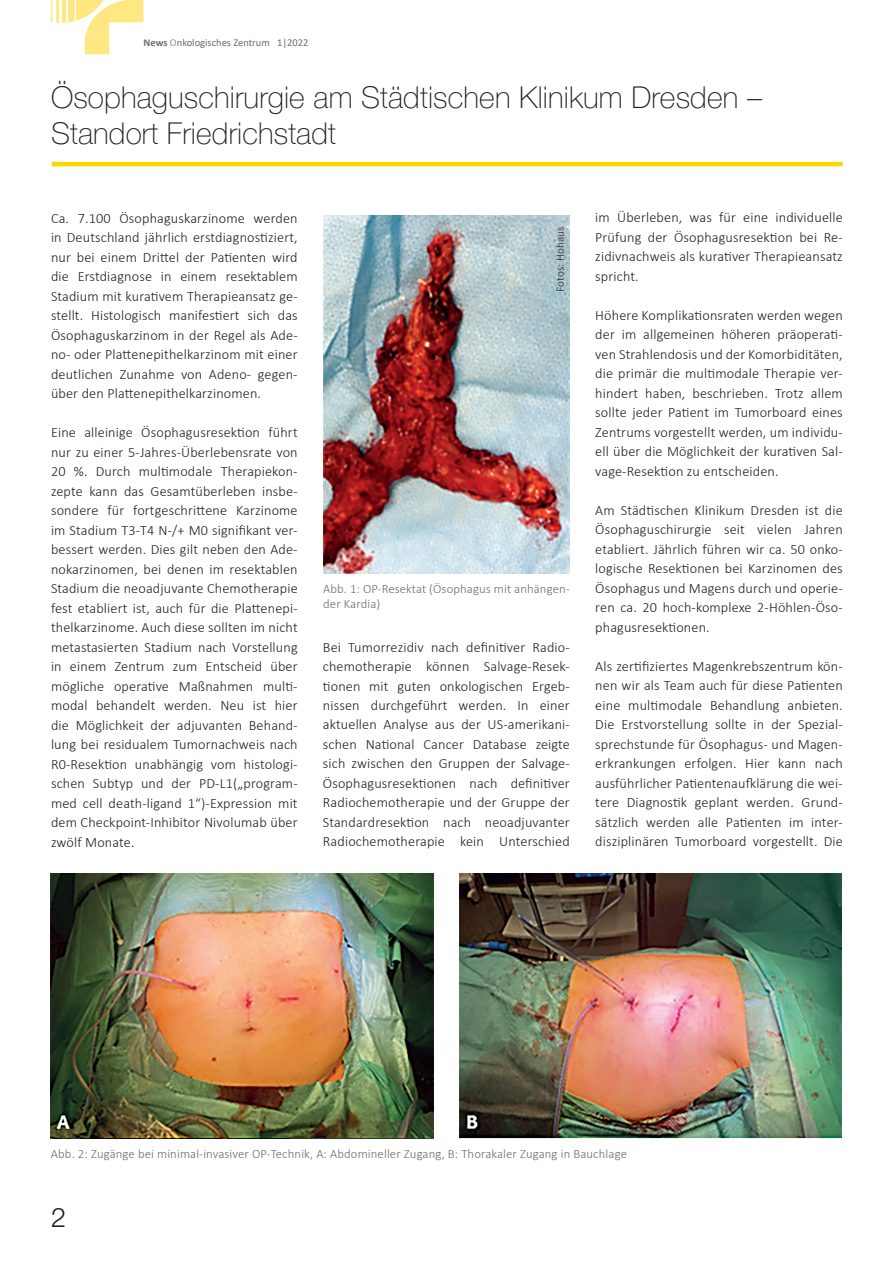
<style>
.page{position:relative;width:893px;height:1263px;background:#fff}
.page>*{position:absolute;margin:0;border:0;box-sizing:border-box;transform-origin:0 0}
.t1{font:100 30px/36px "Helvetica Neue LT Pro";letter-spacing:.005em;color:#231f20}
.t2{font:300 27px "Helvetica Neue LT Pro";color:#231f20}
.t3{font:300 14.25px/19.5px "Calibri";letter-spacing:.01em;color:#231f20;text-align:justify}
.t4{font:300 12.75px/15.3px "Calibri";letter-spacing:.01em;color:#6c6d70}
.t5{font:300 11.25px "Calibri";letter-spacing:.01em;color:#231f20}
.t6{font:10.5px "Calibri";color:#6c6d70}
.s1{font-weight:700}
.s2{font-weight:300}
</style>
<div class="page">
<svg style="left:51px;top:0;width:92px;height:54px"></svg>
<img style="left:323px;top:215px;width:247px;height:359px">
<img style="left:51px;top:874px;width:382px;height:264px">
<img style="left:460px;top:874px;width:382px;height:264px">
<hr style="left:892px;top:445px;width:1px;height:148px;background:#ffe781">
<hr style="left:52px;top:162px;width:791px;height:4px;background:#fad802">
<p class="t6" style="left:144px;top:35px;width:166px"><span class="s1">News</span> <span class="s2">O</span>nkologisches Zentrum 1|2022</p>
<h1 class="t1" style="left:51px;top:79px;width:712px">Ösophaguschirurgie am Städtischen Klinikum Dresden –<br>Standort Friedrichstadt</h1>
<p class="t3" style="left:51px;top:208px;width:248px">Ca. 7.100 Ösophaguskarzinome werden in Deutschland jährlich erstdiagnostiziert, nur bei einem Drittel der Patienten wird die Erstdiagnose in einem resektablem Stadium mit kurativem Therapieansatz ge&shy;stellt. Histologisch manifestiert sich das Ösophaguskarzinom in der Regel als Ade&shy;no- oder Plattenepithelkarzinom mit einer deutlichen Zunahme von Adeno- gegen&shy;über den Plattenepithelkarzinomen.</p>
<p class="t3" style="left:51px;top:422px;width:248px">Eine alleinige Ösophagusresektion führt nur zu einer 5-Jahres-Überlebensrate von 20 %. Durch multimodale Therapiekon&shy;zepte kann das Gesamtüberleben insbe&shy;sondere für fortgeschrittene Karzinome im Stadium T3-T4 N-/+ M0 signifikant ver&shy;bessert werden. Dies gilt neben den Ade&shy;nokarzinomen, bei denen im resektablen Stadium die neoadjuvante Chemotherapie fest etabliert ist, auch für die Plattenepi&shy;thelkarzinome. Auch diese sollten im nicht metastasierten Stadium nach Vorstellung in einem Zentrum zum Entscheid über mögliche operative Maßnahmen multi&shy;modal behandelt werden. Neu ist hier die Möglichkeit der adjuvanten Behand&shy;lung bei residualem Tumornachweis nach R0-Resektion unabhängig vom histologi&shy;schen Subtyp und der PD-L1(„program&shy;med cell death-ligand 1“)-Expression mit dem Checkpoint-Inhibitor Nivolumab über zwölf Monate.</p>
<p class="t5" style="left:553px;top:292px;width:67px;rotate:-90deg">Fotos: Hohaus</p>
<p class="t4" style="left:323px;top:581px;width:248px">Abb. 1: OP-Resektat (Ösophagus mit anhängen&shy;der Kardia)</p>
<p class="t3" style="left:323px;top:637px;width:248px">Bei Tumorrezidiv nach definitiver Radio&shy;chemotherapie können Salvage-Resek&shy;tionen mit guten onkologischen Ergeb&shy;nissen durchgeführt werden. In einer aktuellen Analyse aus der US-amerikani&shy;schen National Cancer Database zeigte sich zwischen den Gruppen der Salvage-Ösophagusresektionen nach definitiver Radiochemotherapie und der Gruppe der Standardresektion nach neoadjuvanter Radiochemotherapie kein Unterschied</p>
<p class="t3" style="left:595px;top:208px;width:249px">im Überleben, was für eine individuelle Prüfung der Ösophagusresektion bei Re&shy;zidivnachweis als kurativer Therapieansatz spricht.</p>
<p class="t3" style="left:595px;top:305px;width:249px">Höhere Komplikationsraten werden wegen der im allgemeinen höheren präoperati&shy;ven Strahlendosis und der Komorbiditäten, die primär die multimodale Therapie ver&shy;hindert haben, beschrieben. Trotz allem sollte jeder Patient im Tumorboard eines Zentrums vorgestellt werden, um individu&shy;ell über die Möglichkeit der kurativen Sal&shy;vage-Resektion zu entscheiden.</p>
<p class="t3" style="left:595px;top:500px;width:249px">Am Städtischen Klinikum Dresden ist die Ösophaguschirurgie seit vielen Jahren etabliert. Jährlich führen wir ca. 50 onko&shy;logische Resektionen bei Karzinomen des Ösophagus und Magens durch und operie&shy;ren ca. 20 hoch-komplexe 2-Höhlen-Öso&shy;phagusresektionen.</p>
<p class="t3" style="left:595px;top:656px;width:249px">Als zertifiziertes Magenkrebszentrum kön&shy;nen wir als Team auch für diese Patienten eine multimodale Behandlung anbieten.<br>Die Erstvorstellung sollte in der Spezial&shy;sprechstunde für Ösophagus- und Magen&shy;erkrankungen erfolgen. Hier kann nach ausführlicher Patientenaufklärung die wei&shy;tere Diagnostik geplant werden. Grund&shy;sätzlich werden alle Patienten im inter&shy;disziplinären Tumorboard vorgestellt. Die</p>
<p class="t4" style="left:51px;top:1146px;width:578px">Abb. 2: Zugänge bei minimal-invasiver OP-Technik, A: Abdomineller Zugang, B: Thorakaler Zugang in Bauchlage</p>
<h2 class="t2" style="left:51px;top:1201px;width:17px">2</h2>
</div>
